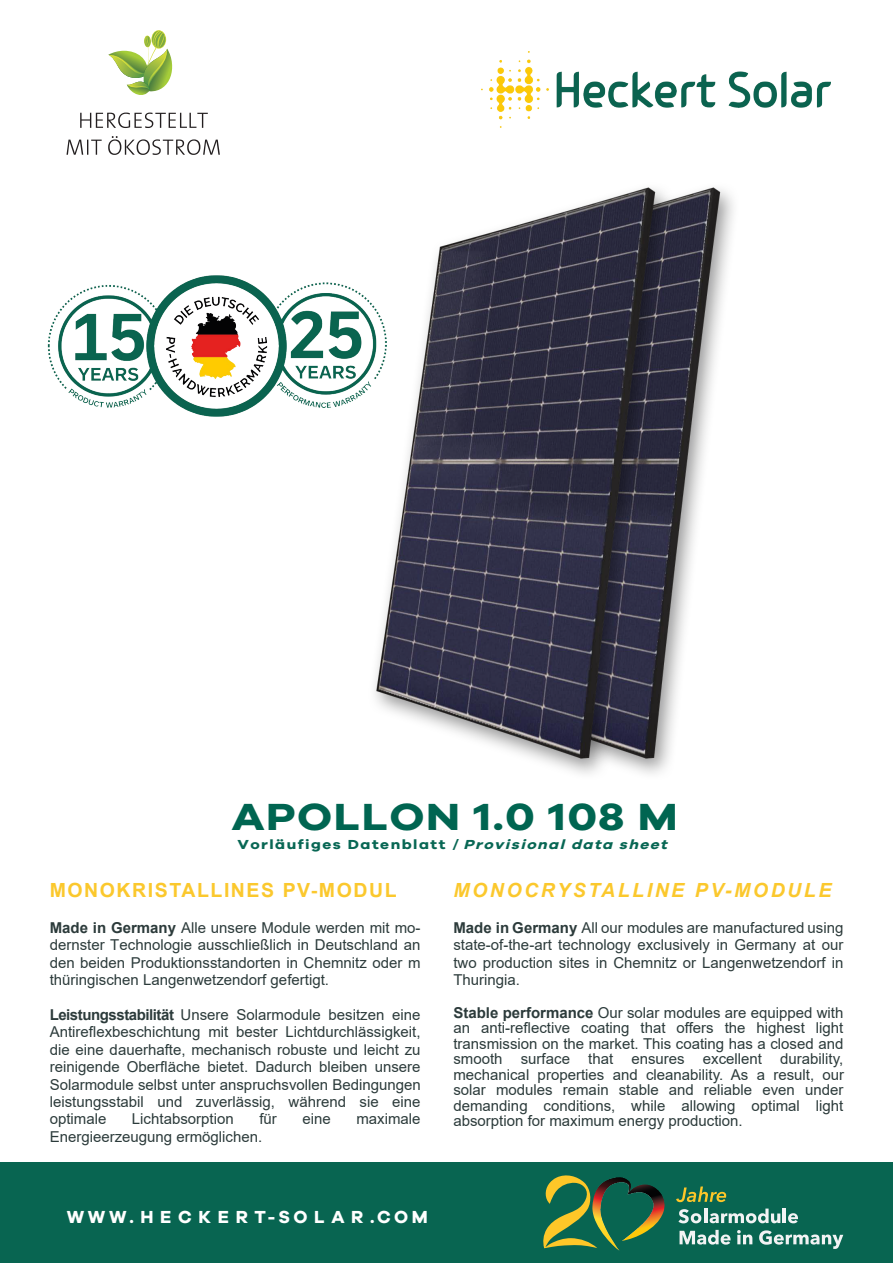
<style>
.page{position:relative;width:893px;height:1263px;background:#fff}
.page>*{position:absolute;margin:0;border:0;box-sizing:border-box;transform-origin:0 0}
.t1{font:700 39px "Galano Grotesque";letter-spacing:.035em;color:#006551;scale:1.15 1}
.t2{font:700 19.5px "Arial";letter-spacing:.08em;color:#fbc82d}
.t3{font:italic 700 19.5px "Arial";letter-spacing:.13em;color:#fbc82d}
.t4{font:700 18px "Galano Grotesque";color:#fff}
.t5{font:15px/17.4px "Arial";color:#2c3b3b;text-align:justify}
.t6{font:700 13.5px "Galano Grotesque";letter-spacing:.095em;color:#086754;scale:1.15 1}
.s1{font-style:italic}
.s2{font-weight:700}
</style>
<div class="page">
<svg style="left:108px;top:31px;width:65px;height:64px"></svg>
<svg style="left:66px;top:113px;width:154px;height:42px"></svg>
<img style="left:481px;top:51px;width:350px;height:77px">
<img style="left:688px;top:187px;width:45px;height:398px">
<div style="left:0;top:1163px;width:893px;height:100px;background:#086551"></div>
<svg style="left:543px;top:1175px;width:49px;height:73px"></svg>
<img style="left:592px;top:1177px;width:39px;height:73px">
<img style="left:621px;top:1184px;width:43px;height:57px">
<svg style="left:678px;top:1209px;width:23px;height:14px"></svg>
<hr style="left:704px;top:1208px;width:3px;height:15px;background:#f2f3f4">
<svg style="left:710px;top:1208px;width:70px;height:15px"></svg>
<hr style="left:783px;top:1208px;width:3px;height:15px;background:#f2f3f4">
<svg style="left:788px;top:1213px;width:10px;height:10px"></svg>
<svg style="left:679px;top:1230px;width:52px;height:14px"></svg>
<svg style="left:737px;top:1230px;width:15px;height:14px"></svg>
<svg style="left:759px;top:1230px;width:84px;height:19px"></svg>
<svg style="left:676px;top:1186px;width:50px;height:16px"></svg>
<img style="left:47px;top:275px;width:312px;height:142px">
<img style="left:359px;top:187px;width:329px;height:587px">
<h1 class="t1" style="left:232px;top:799px;width:389px">APOLLON 1.0 108 M</h1>
<p class="t6" style="left:237px;top:838px;width:378px">V orläufiges Datenblatt / <span class="s1">Provisional data sheet</span></p>
<h2 class="t2" style="left:50px;top:883px;width:348px">MONOKRISTALLINES PV-MODUL</h2>
<p class="t5" style="left:50px;top:920px;width:372px"><span class="s2">Made in Germany</span> Alle unsere Module werden mit mo&shy;dernster Technologie ausschließlich in Deutschland an den beiden Produktionsstandorten in Chemnitz oder m thüringischen Langenwetzendorf gefertigt.</p>
<p class="t5" style="left:50px;top:1007px;width:373px"><span class="s2">Leistungsstabilität</span> Unsere Solarmodule besitzen eine Antireflexbeschichtung mit bester Lichtdurchlässigkeit, die eine dauerhafte, mechanisch robuste und leicht zu reinigende Oberfläche bietet. Dadurch bleiben unsere Solarmodule selbst unter anspruchsvollen Bedingungen leistungsstabil und zuverlässig, während sie eine optimale</p>
<h2 class="t3" style="left:453px;top:883px;width:379px">MONOCRYSTALLINE PV-MODULE</h2>
<p class="t5" style="left:453px;top:920px;width:391px"><span class="s2">Made in Germany</span> All our modules are manufactured using state-of-the-art technology exclusively in Germany at our two production sites in Chemnitz or Langenwetzendorf in Thuringia.</p>
<p class="t5" style="left:453px;top:1006px;width:392px;line-height:15.5px"><span class="s2">Stable performance</span> Our solar modules are equipped with an anti-reflective coating that offers the highest light transmission on the market. This coating has a closed and smooth surface that ensures excellent durability, mechanical properties and cleanability. As a result, our solar modules remain stable and reliable even under demanding conditions, while allowing optimal light absorption for maximum energy production.</p>
<p class="t5" style="left:132px;top:1112px;width:103px">Lichtabsorption</p>
<p class="t5" style="left:259px;top:1112px;width:19px">für</p>
<p class="t5" style="left:302px;top:1112px;width:30px">eine</p>
<p class="t5" style="left:356px;top:1112px;width:66px">maximale</p>
<p class="t5" style="left:50px;top:1129px;width:214px">Energieerzeugung ermöglichen.</p>
<p class="t4" style="left:67px;top:1209px;width:363px">W W W. H E C K E R T - S O L A R . C O M</p>
</div>
